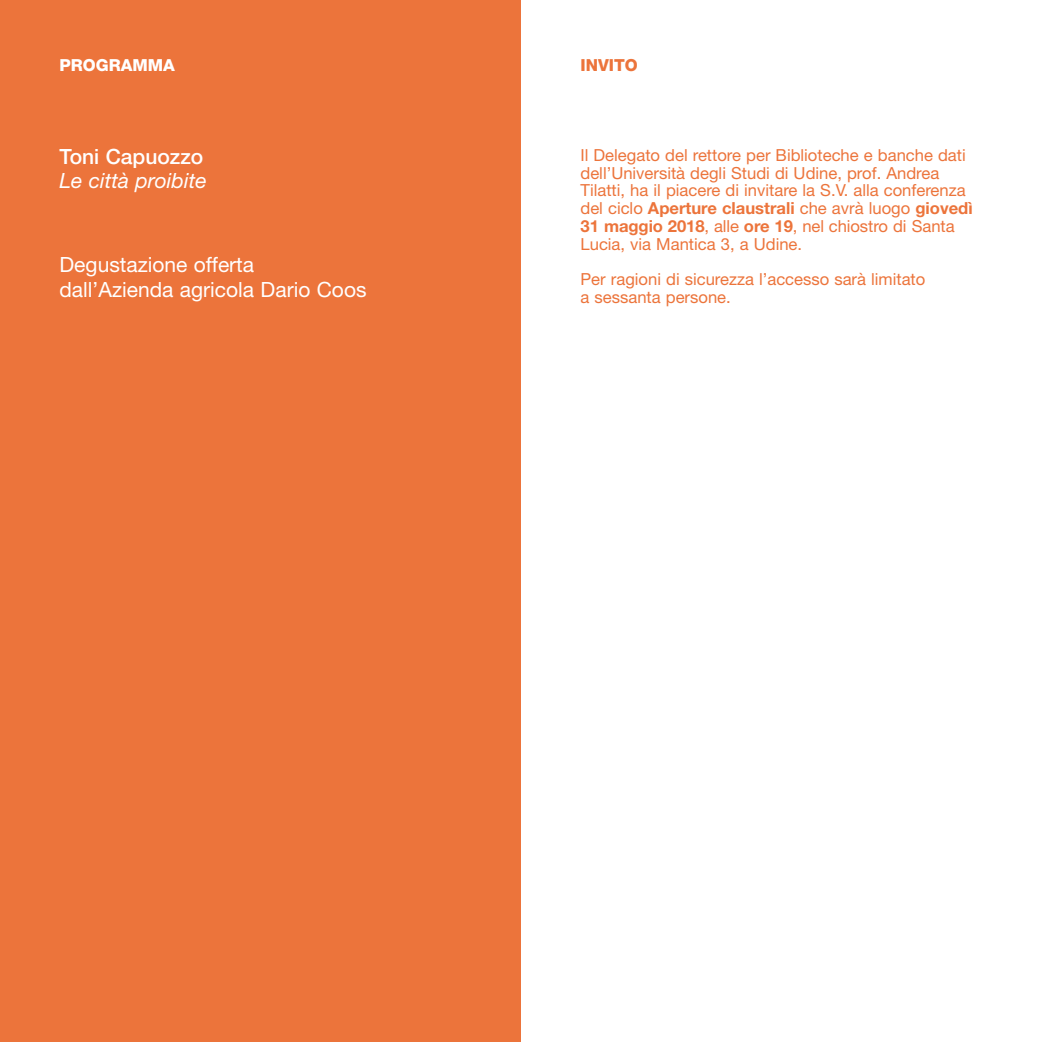
<style>
.page{position:relative;width:1042px;height:1042px;background:#fff}
.page>*{position:absolute;margin:0;border:0;box-sizing:border-box;transform-origin:0 0}
.t1{font:21px/24.5px "Helvetica Neue";color:#fff}
.t2{font:italic 21px "Helvetica Neue";color:#fff}
.t3{font:500 21px "Helvetica Neue";color:#fff}
.t4{font:16.62px/17.8px "Helvetica Neue";color:#ec743b}
.t5{font:800 16.62px "Helvetica Neue";color:#fff}
.t6{font:800 16.62px "Helvetica Neue";color:#ec743b}
.s1{font-weight:700}
</style>
<div class="page">
<div style="left:0;top:0;width:521px;height:1042px;background:#ec743b"></div>
<p class="t5" style="left:60px;top:60px;width:117px">PROGRAMMA</p>
<p class="t3" style="left:60px;top:149px;width:145px">Toni Capuozzo</p>
<p class="t2" style="left:60px;top:173px;width:149px">Le città proibite</p>
<p class="t1" style="left:60px;top:254px;width:308px">Degustazione offerta dall’Azienda agricola Dario Coos</p>
<p class="t6" style="left:580px;top:60px;width:59px">INVITO</p>
<p class="t4" style="left:580px;top:147px;width:394px">Il Delegato del rettore per Biblioteche e banche dati dell’Università degli Studi di Udine, prof. Andrea Tilatti, ha il piacere di invitare la S.V. alla conferenza del ciclo <span class="s1">Aperture claustrali</span> che avrà luogo <span class="s1">giovedì 31 maggio 2018</span>, alle <span class="s1">ore 19</span>, nel chiostro di Santa Lucia, via Mantica 3, a Udine.</p>
<p class="t4" style="left:580px;top:272px;width:346px">Per ragioni di sicurezza l’accesso sarà limitato a sessanta persone.</p>
</div>
